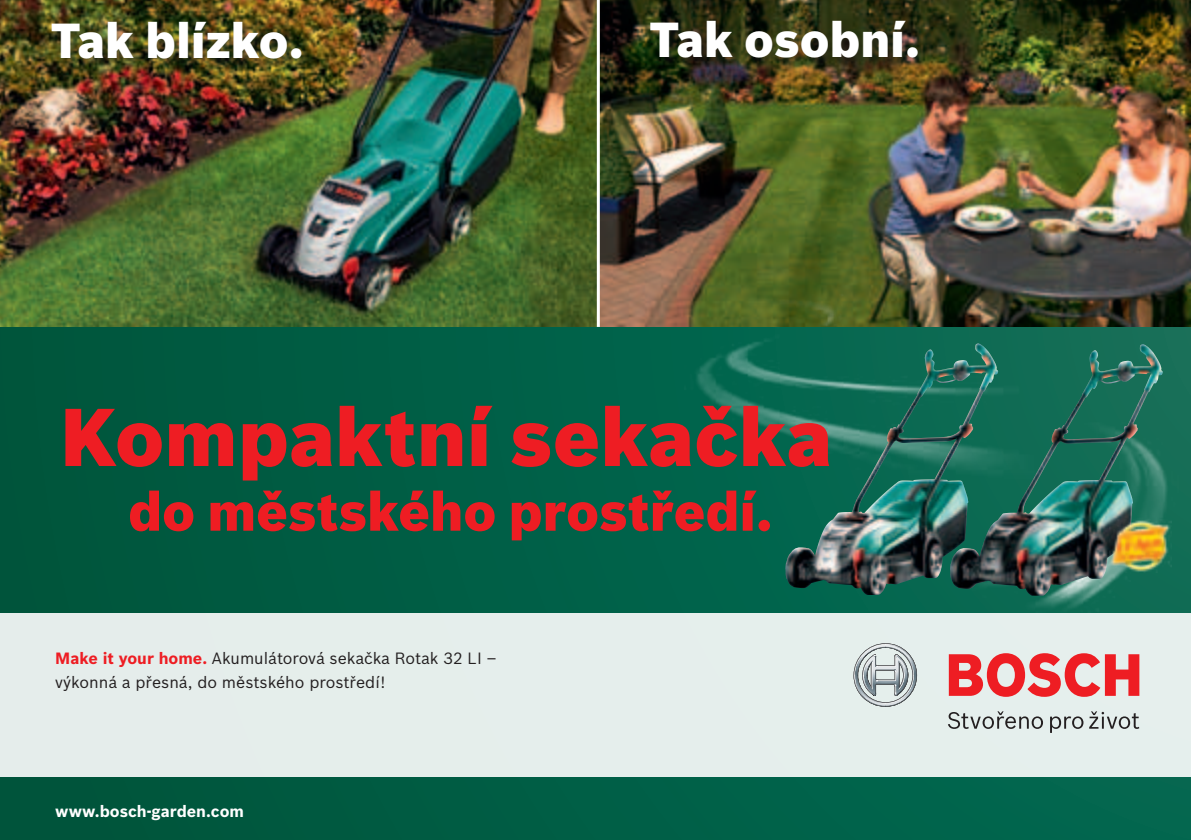
<style>
.page{position:relative;width:1191px;height:840px;background:#fff}
.page>*{position:absolute;margin:0;border:0;box-sizing:border-box;transform-origin:0 0}
.t1{font:900 79.8px "Bosch Sans";color:#ee1d23}
.t2{font:900 53.2px "Bosch Sans";color:#ee1d23}
.t3{font:900 48px "Bosch Sans";color:#fff}
.t4{font:16px/23.8px "Bosch Sans";color:#231f20}
.t5{font:700 16px "Bosch Sans";color:#fff}
.s1{font-weight:700;color:#ee1d23}
</style>
<div class="page">
<div style="left:0;top:327px;width:1191px;height:512px;background:#005c44"></div>
<div style="left:0;top:612px;width:1191px;height:164px;background:#e5eeec"></div>
<img style="left:0;top:0;width:597px;height:327px">
<img style="left:600px;top:0;width:591px;height:327px">
<img style="left:670px;top:280px;width:521px;height:333px">
<img style="left:832px;top:344px;width:154px;height:175px">
<img style="left:997px;top:344px;width:154px;height:175px">
<img style="left:1110px;top:519px;width:61px;height:53px">
<svg style="left:853px;top:643px;width:64px;height:63px"></svg>
<svg style="left:948px;top:653px;width:191px;height:43px"></svg>
<svg style="left:948px;top:711px;width:95px;height:17px"></svg>
<svg style="left:1050px;top:716px;width:33px;height:16px"></svg>
<svg style="left:1089px;top:711px;width:50px;height:17px"></svg>
<div style="left:648px;top:19px;width:279px;height:49px;background:#231f20;opacity:.35"></div>
<div style="left:49px;top:20px;width:262px;height:49px;background:#231f20;opacity:.35"></div>
<h3 class="t3" style="left:51px;top:4px;width:254px">Tak blízko.</h3>
<h3 class="t3" style="left:650px;top:3px;width:272px">Tak osobní.</h3>
<h1 class="t1" style="left:60px;top:375px;width:774px">Kompaktní sekačka</h1>
<h2 class="t2" style="left:128px;top:470px;width:646px">do městského prostředí.</h2>
<p class="t4" style="left:55px;top:645px;width:442px"><span class="s1">Make it your home.</span> Akumulátorová sekačka Rotak 32 LI – výkonná a přesná, do městského prostředí!</p>
<p class="t5" style="left:55px;top:798px;width:190px">www.bosch-garden.com</p>
</div>
